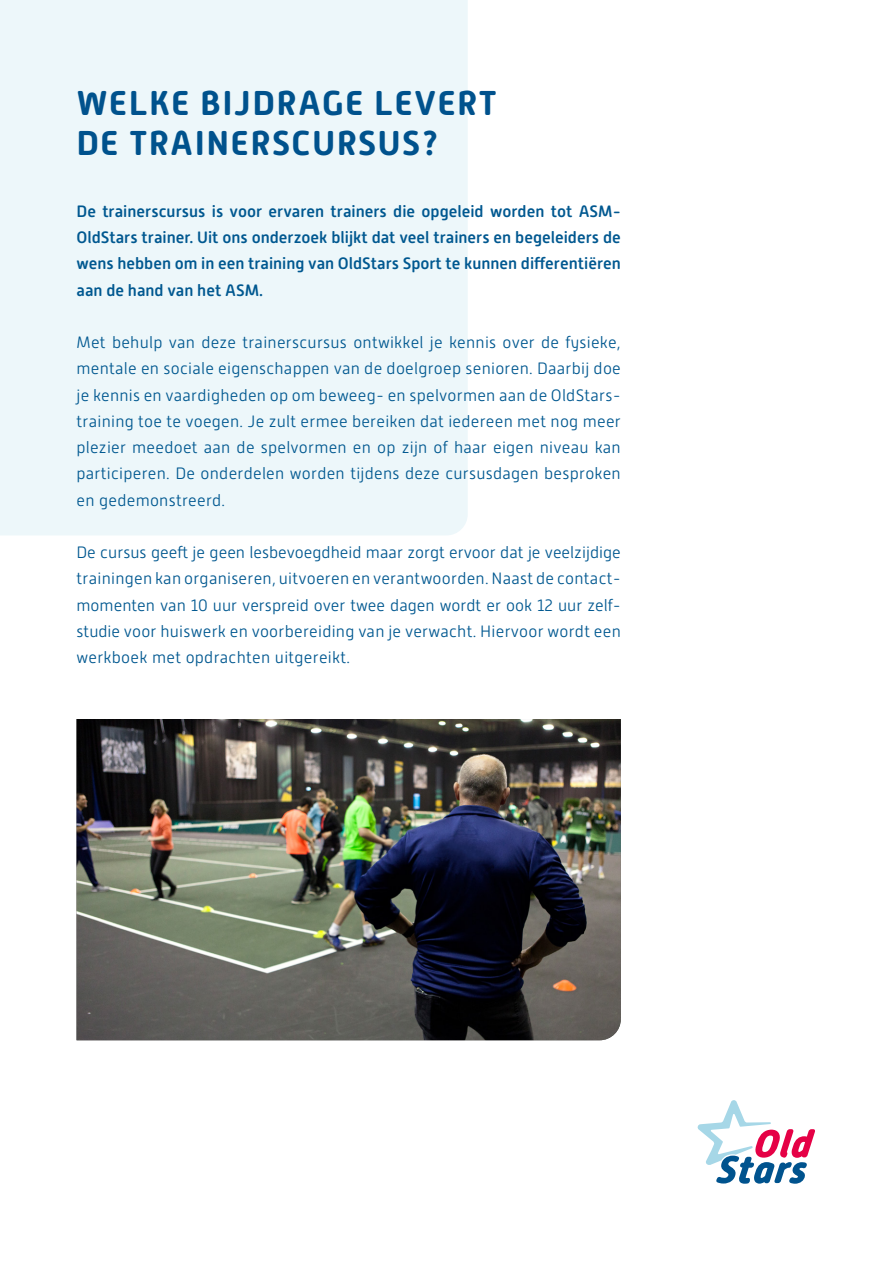
<style>
.page{position:relative;width:893px;height:1263px;background:#fff}
.page>*{position:absolute;margin:0;border:0;box-sizing:border-box;transform-origin:0 0}
.t1{font:700 34.5px/39.3px "Alwyn New Rounded";letter-spacing:.045em;color:#00528d}
.t2{font:300 16.5px/26.2px "Alwyn New Rounded";letter-spacing:.015em;color:#005890}
.t3{font:500 16.5px/26.2px "Alwyn New Rounded";color:#005890;text-align:justify}
</style>
<div class="page">
<div style="left:0;top:0;width:468px;height:535px;background:#edf7fa"></div>
<svg style="left:698px;top:1100px;width:117px;height:84px"></svg>
<img style="left:77px;top:719px;width:544px;height:321px">
<h1 class="t1" style="left:77px;top:84px;width:422px">WELKE BIJDRAGE LEVERT<br>DE TRAINERSCURSUS?</h1>
<p class="t3" style="left:77px;top:198px;width:546px">De trainerscursus is voor ervaren trainers die opgeleid worden tot ASM-OldStars trainer. Uit ons onderzoek blijkt dat veel trainers en begeleiders de wens hebben om in een training van OldStars Sport te kunnen differentiëren aan de hand van het ASM.</p>
<p class="t2" style="left:77px;top:329px;width:546px">Met behulp van deze trainerscursus ontwikkel je kennis over de fysieke, mentale en sociale eigenschappen van de doelgroep senioren. Daarbij doe je kennis en vaardigheden op om beweeg- en spelvormen aan de OldStars&shy;training toe te voegen. Je zult ermee bereiken dat iedereen met nog meer plezier meedoet aan de spelvormen en op zijn of haar eigen niveau kan participeren. De onderdelen worden tijdens deze cursusdagen besproken en gedemonstreerd.</p>
<p class="t2" style="left:77px;top:539px;width:546px">De cursus geeft je geen lesbevoegdheid maar zorgt ervoor dat je veelzijdige trainingen kan organiseren, uitvoeren en verantwoorden. Naast de contact&shy;momenten van 10 uur verspreid over twee dagen wordt er ook 12 uur zelf&shy;studie voor huiswerk en voorbereiding van je verwacht. Hiervoor wordt een werkboek met opdrachten uitgereikt.</p>
</div>
